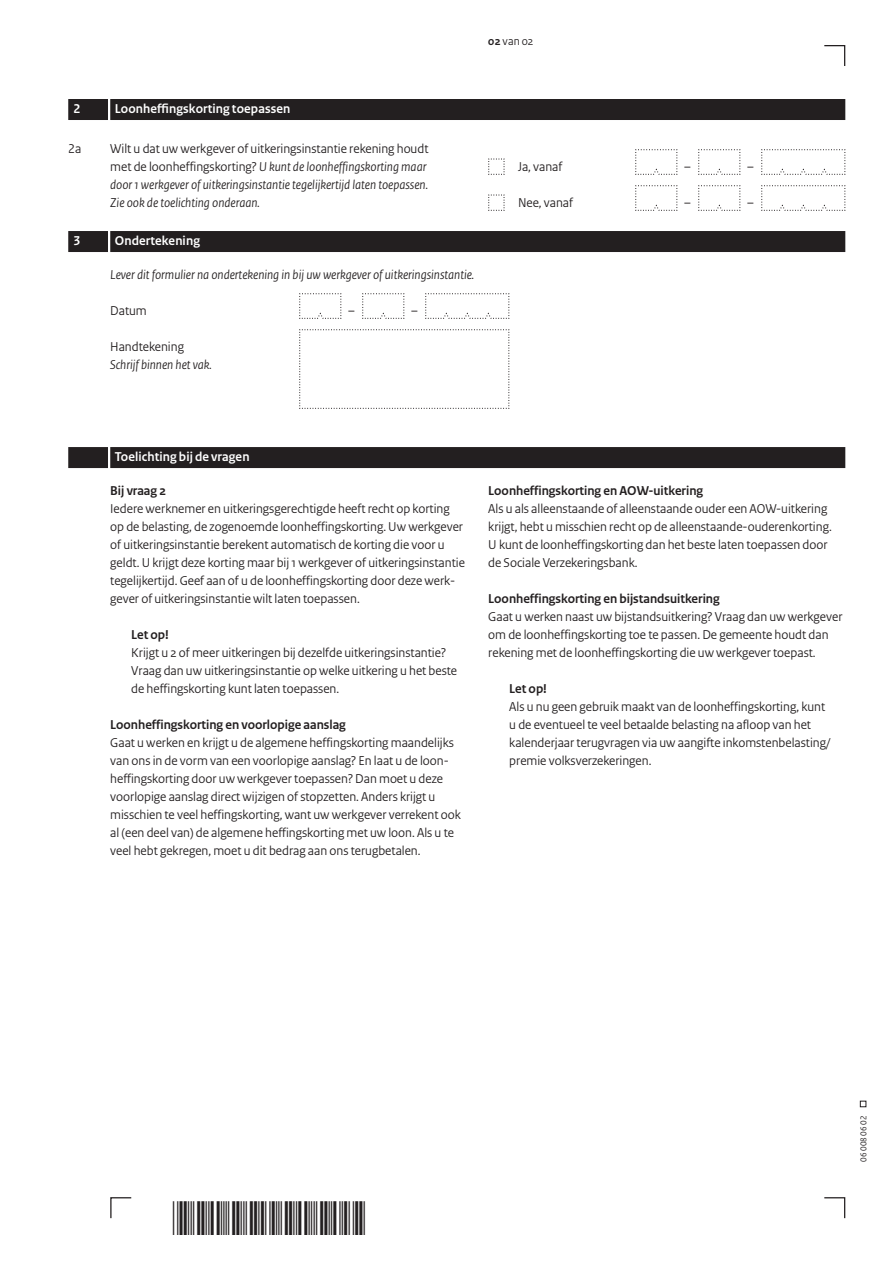
<style>
.page{position:relative;width:893px;height:1263px;background:#fff}
.page>*{position:absolute;margin:0;border:0;box-sizing:border-box;transform-origin:0 0}
.t1{font:13.5px/18px "Rijksoverheid Sans Heading";color:#231f20}
.t2{font:italic 13.5px/18px "Rijksoverheid Sans Heading";color:#231f20}
.t3{font:700 13.5px "Rijksoverheid Sans Heading";color:#231f20}
.t4{font:700 13.5px "Rijksoverheid Sans Heading";letter-spacing:.01em;color:#fff}
.t5{font:12px "Rijksoverheid Sans Heading";color:#231f20}
.t6{font:9px "Rijksoverheid Sans Heading";color:#231f20}
.s1{font-weight:700}
.s2{font-style:normal}
</style>
<div class="page">
<svg style="left:824px;top:1197px;width:22px;height:22px"></svg>
<svg style="left:110px;top:1197px;width:22px;height:22px"></svg>
<svg style="left:860px;top:1101px;width:6px;height:6px"></svg>
<svg style="left:824px;top:45px;width:22px;height:21px"></svg>
<div style="left:110px;top:99px;width:735px;height:21px;background:#231f20"></div>
<div style="left:68px;top:99px;width:40px;height:21px;background:#231f20"></div>
<div style="left:110px;top:231px;width:735px;height:21px;background:#231f20"></div>
<div style="left:68px;top:231px;width:40px;height:21px;background:#231f20"></div>
<div style="left:110px;top:447px;width:735px;height:21px;background:#231f20"></div>
<div style="left:68px;top:447px;width:40px;height:21px;background:#231f20"></div>
<svg style="left:488px;top:158px;width:17px;height:17px"></svg>
<svg style="left:635px;top:149px;width:43px;height:26px"></svg>
<svg style="left:698px;top:149px;width:43px;height:26px"></svg>
<svg style="left:761px;top:149px;width:85px;height:26px"></svg>
<svg style="left:488px;top:194px;width:17px;height:17px"></svg>
<svg style="left:635px;top:185px;width:43px;height:26px"></svg>
<svg style="left:698px;top:185px;width:43px;height:26px"></svg>
<svg style="left:761px;top:185px;width:85px;height:26px"></svg>
<svg style="left:299px;top:293px;width:43px;height:26px"></svg>
<svg style="left:362px;top:293px;width:43px;height:26px"></svg>
<svg style="left:425px;top:293px;width:85px;height:26px"></svg>
<svg style="left:299px;top:329px;width:211px;height:80px"></svg>
<p class="t5" style="left:488px;top:34px;width:47px"><span class="s1">02</span> van 02</p>
<p class="t4" style="left:74px;top:101px;width:8px">2</p>
<p class="t4" style="left:115px;top:101px;width:177px">Loonheffingskorting toepassen</p>
<p class="t1" style="left:68px;top:140px;width:15px">2a</p>
<p class="t2" style="left:110px;top:140px;width:320px"><span class="s2">Wilt u dat uw werkgever of uitkeringsinstantie rekening houdt met de loonheffingskorting?</span> U kunt de loonheffingskorting maar door 1 werkgever of uitkeringsinstantie tegelijkertijd laten toepassen.<br>Zie ook de toelichting onderaan.</p>
<p class="t4" style="left:74px;top:233px;width:8px">3</p>
<p class="t4" style="left:115px;top:233px;width:87px">Ondertekening</p>
<p class="t2" style="left:110px;top:266px;width:366px">Lever dit formulier na ondertekening in bij uw werkgever of uitkeringsinstantie.</p>
<p class="t1" style="left:110px;top:302px;width:38px">Datum</p>
<p class="t1" style="left:348px;top:302px;width:8px">–</p>
<p class="t1" style="left:411px;top:302px;width:8px">–</p>
<p class="t1" style="left:110px;top:338px;width:75px">Handtekening</p>
<p class="t2" style="left:110px;top:356px;width:103px">Schrijf binnen het vak.</p>
<p class="t1" style="left:518px;top:158px;width:46px">Ja, vanaf</p>
<p class="t1" style="left:684px;top:158px;width:8px">–</p>
<p class="t1" style="left:747px;top:158px;width:8px">–</p>
<p class="t1" style="left:518px;top:194px;width:57px">Nee, vanaf</p>
<p class="t1" style="left:684px;top:194px;width:8px">–</p>
<p class="t1" style="left:747px;top:194px;width:8px">–</p>
<p class="t4" style="left:115px;top:449px;width:136px">Toelichting bij de vragen</p>
<p class="t3" style="left:110px;top:483px;width:57px">Bij vraag 2</p>
<p class="t1" style="left:110px;top:500px;width:356px">Iedere werknemer en uitkeringsgerechtigde heeft recht op korting op de belasting, de zogenoemde loonheffingskorting. Uw werkgever of uitkeringsinstantie berekent automatisch de korting die voor u geldt. U krijgt deze korting maar bij 1 werkgever of uitkeringsinstantie tegelijkertijd. Geef aan of u de loonheffingskorting door deze werk&shy;gever of uitkeringsinstantie wilt laten toepassen.</p>
<p class="t3" style="left:131px;top:627px;width:39px">Let op!</p>
<p class="t1" style="left:131px;top:644px;width:327px">Krijgt u 2 of meer uitkeringen bij dezelfde uitkeringsinstantie?<br>Vraag dan uw uitkeringsinstantie op welke uitkering u het beste de heffingskorting kunt laten toepassen.</p>
<p class="t3" style="left:110px;top:717px;width:237px">Loonheffingskorting en voorlopige aanslag</p>
<p class="t1" style="left:110px;top:734px;width:352px">Gaat u werken en krijgt u de algemene heffingskorting maandelijks van ons in de vorm van een voorlopige aanslag? En laat u de loon&shy;heffingskorting door uw werkgever toepassen? Dan moet u deze voorlopige aanslag direct wijzigen of stopzetten. Anders krijgt u misschien te veel heffingskorting, want uw werkgever verrekent ook al (een deel van) de algemene heffingskorting met uw loon. Als u te veel hebt gekregen, moet u dit bedrag aan ons terugbetalen.</p>
<p class="t3" style="left:488px;top:483px;width:216px">Loonheffingskorting en AOW-uitkering</p>
<p class="t1" style="left:488px;top:500px;width:345px">Als u als alleenstaande of alleenstaande ouder een AOW-uitkering krijgt, hebt u misschien recht op de alleenstaande-ouderenkorting.<br>U kunt de loonheffingskorting dan het beste laten toepassen door de Sociale Verzekeringsbank.</p>
<p class="t3" style="left:488px;top:591px;width:233px">Loonheffingskorting en bijstandsuitkering</p>
<p class="t1" style="left:488px;top:608px;width:356px">Gaat u werken naast uw bijstandsuitkering? Vraag dan uw werkgever om de loonheffingskorting toe te passen. De gemeente houdt dan rekening met de loonheffingskorting die uw werkgever toepast.</p>
<p class="t3" style="left:509px;top:681px;width:39px">Let op!</p>
<p class="t1" style="left:509px;top:698px;width:322px">Als u nu geen gebruik maakt van de loonheffingskorting, kunt u de eventueel te veel betaalde belasting na afloop van het kalenderjaar terugvragen via uw aangifte inkomstenbelasting/ premie volksverzekeringen.</p>
<p class="t6" style="left:858px;top:1161px;width:47px;rotate:-90deg">06 008 06 02</p>
</div>
